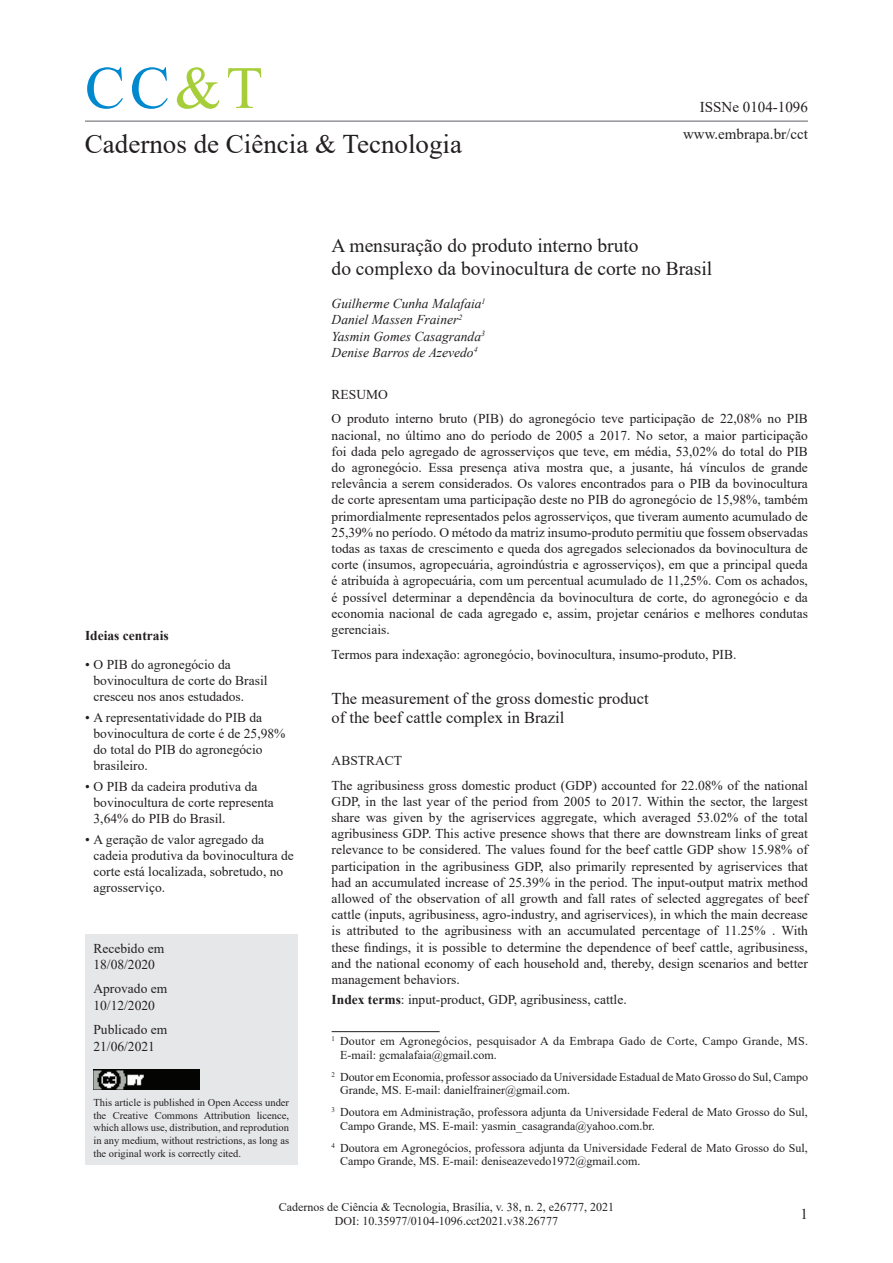
<style>
.page{position:relative;width:893px;height:1263px;background:#fff}
.page>*{position:absolute;margin:0;border:0;box-sizing:border-box;transform-origin:0 0}
.t1{font:60px "Times New Roman";color:#0089cf}
.t2{font:27px "Times New Roman";color:#231f20}
.t3{font:19.5px/23.4px "Times New Roman";color:#231f20}
.t4{font:16.5px/19.5px "Times New Roman";color:#231f20}
.t5{font:15px/26.5px "Times New Roman";color:#231f20;text-align:right}
.t6{font:13.5px/16.2px "Times New Roman";color:#231f20}
.t7{font:italic 13.5px/16.2px "Times New Roman";color:#231f20}
.t8{font:700 13.5px "Times New Roman";color:#231f20}
.t9{font:12px/13.5px "Times New Roman";color:#231f20}
.t10{font:10.5px/12.6px "Times New Roman";color:#231f20;text-align:justify}
.s1{color:#a6ce39}
.s2{font-weight:700}
</style>
<div class="page">
<hr style="left:85px;top:120px;width:723px;height:2px;background:#939598">
<div style="left:85px;top:935px;width:213px;height:230px;background:#e6e7e9"></div>
<img style="left:93px;top:1069px;width:107px;height:20px">
<hr style="left:332px;top:1031px;width:108px;height:1px;background:#231f20">
<h1 class="t1" style="left:85px;top:46px;width:179px">CC<span class="s1">&amp;T</span></h1>
<h2 class="t2" style="left:85px;top:125px;width:379px">Cadernos de Ciência &amp; Tecnologia</h2>
<p class="t5" style="left:683px;top:94px;width:126px">ISSNe 0104-1096 www.embrapa.br/cct</p>
<p class="t8" style="left:85px;top:625px;width:85px">Ideias centrais</p>
<p class="t6" style="left:94px;top:656px;width:175px;text-indent:-9px">• O PIB do agronegócio da bovinocultura de corte do Brasil cresceu nos anos estudados.</p>
<p class="t6" style="left:94px;top:708px;width:193px;text-indent:-9px">• A representatividade do PIB da bovinocultura de corte é de 25,98% do total do PIB do agronegócio brasileiro.</p>
<p class="t6" style="left:94px;top:778px;width:182px;text-indent:-9px">• O PIB da cadeira produtiva da bovinocultura de corte representa<br>3,64% do PIB do Brasil.</p>
<p class="t6" style="left:94px;top:830px;width:202px;text-indent:-9px">• A geração de valor agregado da cadeia produtiva da bovinocultura de corte está localizada, sobretudo, no agrosserviço.</p>
<p class="t6" style="left:93px;top:939px;width:72px">Recebido em<br>18/08/2020</p>
<p class="t6" style="left:93px;top:980px;width:75px">Aprovado em<br>10/12/2020</p>
<p class="t6" style="left:93px;top:1021px;width:75px">Publicado em<br>21/06/2021</p>
<p class="t10" style="left:93px;top:1096px;width:197px">This article is published in Open Access under the Creative Commons Attribution licence, which allows use, distribution, and reprodution in any medium, without restrictions, as long as the original work is correctly cited.</p>
<h3 class="t3" style="left:332px;top:233px;width:382px">A mensuração do produto interno bruto<br>do complexo da bovinocultura de corte no Brasil</h3>
<p class="t7" style="left:332px;top:295px;width:155px">Guilherme Cunha Malafaia<sup>1<br></sup>Daniel Massen Frainer<sup>2<br></sup>Yasmin Gomes Casagranda<sup>3<br></sup>Denise Barros de Azevedo<sup>4</sup></p>
<p class="t6" style="left:332px;top:381px;width:478px;line-height:24.8px">RESUMO<br>O produto interno bruto (PIB) do agronegócio teve participação de 22,08% no PIB</p>
<p class="t6" style="left:332px;top:426px;width:478px;text-align:justify">nacional, no último ano do período de 2005 a 2017. No setor, a maior participação foi dada pelo agregado de agrosserviços que teve, em média, 53,02% do total do PIB do agronegócio. Essa presença ativa mostra que, a jusante, há vínculos de grande relevância a serem considerados. Os valores encontrados para o PIB da bovinocultura de corte apresentam uma participação deste no PIB do agronegócio de 15,98%, também primordialmente representados pelos agrosserviços, que tiveram aumento acumulado de 25,39% no período. O método da matriz insumo-produto permitiu que fossem observadas todas as taxas de crescimento e queda dos agregados selecionados da bovinocultura de corte (insumos, agropecuária, agroindústria e agrosserviços), em que a principal queda é atribuída à agropecuária, com um percentual acumulado de 11,25%. Com os achados, é possível determinar a dependência da bovinocultura de corte, do agronegócio e da economia nacional de cada agregado e, assim, projetar cenários e melhores condutas gerenciais.</p>
<p class="t6" style="left:332px;top:646px;width:406px">Termos para indexação: agronegócio, bovinocultura, insumo-produto, PIB.</p>
<p class="t4" style="left:332px;top:688px;width:319px">The measurement of the gross domestic product of the beef cattle complex in Brazil</p>
<p class="t6" style="left:332px;top:747px;width:478px;line-height:24.8px">ABSTRACT<br>The agribusiness gross domestic product (GDP) accounted for 22.08% of the national</p>
<p class="t6" style="left:332px;top:793px;width:478px;text-align:justify">GDP, in the last year of the period from 2005 to 2017. Within the sector, the largest share was given by the agriservices aggregate, which averaged 53.02% of the total agribusiness GDP. This active presence shows that there are downstream links of great relevance to be considered. The values found for the beef cattle GDP show 15.98% of participation in the agribusiness GDP, also primarily represented by agriservices that had an accumulated increase of 25.39% in the period. The input-output matrix method allowed of the observation of all growth and fall rates of selected aggregates of beef cattle (inputs, agribusiness, agro-industry, and agriservices), in which the main decrease is attributed to the agribusiness with an accumulated percentage of 11.25% . With these findings, it is possible to determine the dependence of beef cattle, agribusiness, and the national economy of each household and, thereby, design scenarios and better management behaviors.</p>
<p class="t6" style="left:332px;top:991px;width:297px"><span class="s2">Index terms</span>: input-product, GDP, agribusiness, cattle.</p>
<p class="t9" style="left:340px;top:1034px;width:469px;text-indent:-9px"><sup>1</sup> Doutor em Agronegócios, pesquisador A da Embrapa Gado de Corte, Campo Grande, MS.<br>E-mail: gcmalafaia@gmail.com.</p>
<p class="t9" style="left:340px;top:1069px;width:469px;text-indent:-9px"><sup>2</sup> Doutor em Economia, professor associado da Universidade Estadual de Mato Grosso do Sul, Campo<br>Grande, MS. E-mail: danielfrainer@gmail.com.</p>
<p class="t9" style="left:340px;top:1105px;width:469px;text-indent:-9px"><sup>3</sup> Doutora em Administração, professora adjunta da Universidade Federal de Mato Grosso do Sul,<br>Campo Grande, MS. E-mail: yasmin_casagranda@yahoo.com.br.</p>
<p class="t9" style="left:340px;top:1140px;width:469px;text-indent:-9px"><sup>4</sup> Doutora em Agronegócios, professora adjunta da Universidade Federal de Mato Grosso do Sul,<br>Campo Grande, MS. E-mail: deniseazevedo1972@gmail.com.</p>
<p class="t9" style="left:279px;top:1199px;width:337px;line-height:14.4px;text-align:center">Cadernos de Ciência &amp; Tecnologia, Brasília, v. 38, n. 2, e26777, 2021<br>DOI: 10.35977/0104-1096.cct2021.v38.26777</p>
<p class="t5" style="left:800px;top:1200px;width:9px">1</p>
</div>
